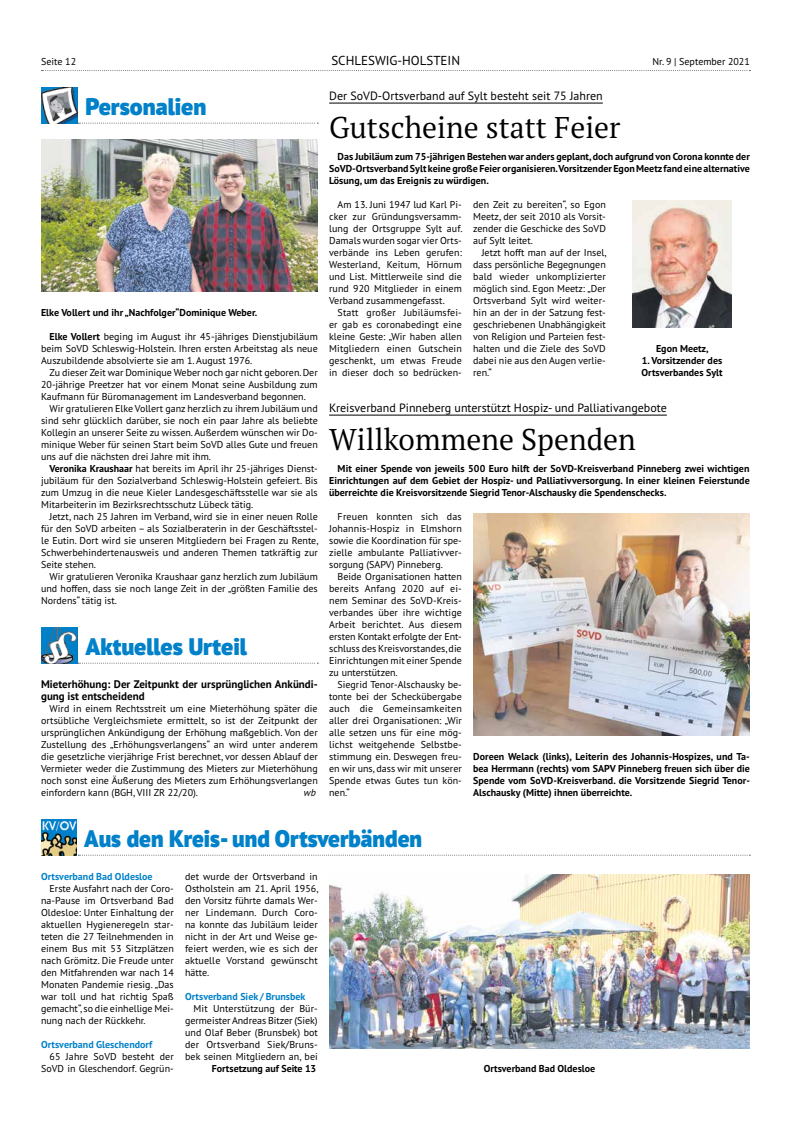
<style>
.page{position:relative;width:791px;height:1134px;background:#fff}
.page>*{position:absolute;margin:0;border:0;box-sizing:border-box;transform-origin:0 0}
.t1{font:30px "PT Serif Pro";color:#000}
.t2{font:900 24px "PT Sans Pro";color:#0081c9}
.t3{font:13px "PT Sans Pro";color:#000}
.t4{font:12px "PT Sans Pro";color:#000}
.t5{font:700 11px/12px "PT Sans Pro";color:#000}
.t6{font:10px/12px "PT Sans Pro";color:#000;text-align:justify}
.t7{font:700 10px/12px "PT Sans Pro";color:#000;text-align:justify}
.t8{font:700 10px "PT Sans Pro";color:#0081c9}
.t9{font:italic 10px "PT Sans Pro";color:#000}
.s1{font-weight:700}
</style>
<div class="page">
<img style="left:41px;top:820px;width:36px;height:36px">
<svg style="left:78px;top:855px;width:672px;height:1px"></svg>
<img style="left:329px;top:874px;width:421px;height:174px">
<img style="left:41px;top:88px;width:36px;height:36px">
<svg style="left:78px;top:123px;width:240px;height:1px"></svg>
<img style="left:41px;top:140px;width:277px;height:152px">
<hr style="left:329px;top:103px;width:274px;height:1px;background:#000">
<img style="left:473px;top:514px;width:277px;height:222px">
<img style="left:633px;top:201px;width:98px;height:127px">
<hr style="left:329px;top:415px;width:338px;height:1px;background:#000">
<img style="left:41px;top:628px;width:36px;height:36px">
<svg style="left:78px;top:663px;width:240px;height:1px"></svg>
<svg style="left:42px;top:70px;width:708px;height:1px"></svg>
<p class="t6" style="left:41px;top:55px;width:36px">Seite 12</p>
<h3 class="t3" style="left:331px;top:52px;width:130px">SCHLESWIG-HOLSTEIN</h3>
<p class="t6" style="left:652px;top:55px;width:99px">Nr. 9 | September 2021</p>
<h2 class="t2" style="left:86px;top:90px;width:122px">Personalien</h2>
<p class="t7" style="left:41px;top:306px;width:218px">Elke Vollert und ihr „Nachfolger“Dominique Weber.</p>
<p class="t6" style="left:41px;top:330px;width:278px;text-indent:8px"><span class="s1">Elke Vollert</span> beging im August ihr 45-jähriges Dienstjubiläum beim SoVD Schleswig-Holstein. Ihren ersten Arbeitstag als neue Auszubildende absolvierte sie am 1. August 1976.</p>
<p class="t6" style="left:41px;top:366px;width:278px;text-indent:8px">Zu dieser Zeit war Dominique Weber noch gar nicht geboren. Der 20-jährige Preetzer hat vor einem Monat seine Ausbildung zum Kaufmann für Büromanagement im Landesverband begonnen.</p>
<p class="t6" style="left:41px;top:402px;width:278px;text-indent:8px">Wir gratulieren Elke Vollert ganz herzlich zu ihrem Jubiläum und sind sehr glücklich darüber, sie noch ein paar Jahre als beliebte Kollegin an unserer Seite zu wissen. Außerdem wünschen wir Do&shy;minique Weber für seinen Start beim SoVD alles Gute und freuen uns auf die nächsten drei Jahre mit ihm.</p>
<p class="t6" style="left:41px;top:462px;width:278px;text-indent:8px"><span class="s1">Veronika Kraushaar</span> hat bereits im April ihr 25-jähriges Dienst&shy;jubiläum für den Sozialverband Schleswig-Holstein gefeiert. Bis zum Umzug in die neue Kieler Landesgeschäftsstelle war sie als Mitarbeiterin im Bezirksrechtsschutz Lübeck tätig.</p>
<p class="t6" style="left:41px;top:510px;width:279px;text-indent:8px">Jetzt, nach 25 Jahren im Verband, wird sie in einer neuen Rolle für den SoVD arbeiten – als Sozialberaterin in der Geschäftsstel&shy;le Eutin. Dort wird sie unseren Mitgliedern bei Fragen zu Rente, Schwerbehindertenausweis und anderen Themen tatkräftig zur Seite stehen.</p>
<p class="t6" style="left:41px;top:570px;width:278px;text-indent:8px">Wir gratulieren Veronika Kraushaar ganz herzlich zum Jubiläum und hoffen, dass sie noch lange Zeit in der „größten Familie des Nordens“ tätig ist.</p>
<h2 class="t2" style="left:86px;top:630px;width:163px">Aktuelles Urteil</h2>
<p class="t5" style="left:41px;top:678px;width:278px">Mieterhöhung: Der Zeitpunkt der ursprünglichen Ankündi&shy;gung ist entscheidend</p>
<p class="t6" style="left:41px;top:702px;width:278px;text-indent:8px">Wird in einem Rechtsstreit um eine Mieterhöhung später die ortsübliche Vergleichsmiete ermittelt, so ist der Zeitpunkt der ursprünglichen Ankündigung der Erhöhung maßgeblich. Von der Zustellung des „Erhöhungsverlangens“ an wird unter anderem die gesetzliche vierjährige Frist berechnet, vor dessen Ablauf der Vermieter weder die Zustimmung des Mieters zur Mieterhöhung noch sonst eine Äußerung des Mieters zum Erhöhungsverlangen einfordern kann (BGH, VIII ZR 22/20).</p>
<p class="t9" style="left:304px;top:786px;width:14px">wb</p>
<p class="t4" style="left:329px;top:88px;width:275px">Der SoVD-Ortsverband auf Sylt besteht seit 75 Jahren</p>
<h1 class="t1" style="left:329px;top:107px;width:293px">Gutscheine statt Feier</h1>
<p class="t7" style="left:329px;top:150px;width:422px;text-indent:8px">Das Jubiläum zum 75-jährigen Bestehen war anders geplant, doch aufgrund von Corona konnte der SoVD-Ortsverband Sylt keine große Feier organisieren. Vorsitzender Egon Meetz fand eine alternative Lösung, um das Ereignis zu würdigen.</p>
<p class="t6" style="left:329px;top:198px;width:135px;text-indent:8px">Am 13. Juni 1947 lud Karl Pi&shy;cker zur Gründungsversamm&shy;lung der Ortsgruppe Sylt auf.<br>Damals wurden sogar vier Orts&shy;verbände ins Leben gerufen:<br>Westerland, Keitum, Hörnum und List. Mittlerweile sind die rund 920 Mitglieder in einem Verband zusammengefasst.</p>
<p class="t6" style="left:329px;top:306px;width:134px;text-indent:8px">Statt großer Jubiläumsfei&shy;er gab es coronabedingt eine kleine Geste: „Wir haben allen Mitgliedern einen Gutschein geschenkt, um etwas Freude in dieser doch so bedrücken-</p>
<p class="t6" style="left:473px;top:198px;width:134px">den Zeit zu bereiten“, so Egon Meetz, der seit 2010 als Vorsit&shy;zender die Geschicke des SoVD auf Sylt leitet.</p>
<p class="t6" style="left:473px;top:246px;width:135px;text-indent:8px">Jetzt hofft man auf der Insel, dass persönliche Begegnungen bald wieder unkomplizierter möglich sind. Egon Meetz: „Der Ortsverband Sylt wird weiter&shy;hin an der in der Satzung fest&shy;geschriebenen Unabhängigkeit von Religion und Parteien fest&shy;halten und die Ziele des SoVD dabei nie aus den Augen verlie&shy;ren.“</p>
<p class="t7" style="left:656px;top:342px;width:54px">Egon Meetz,</p>
<p class="t7" style="left:641px;top:354px;width:83px">1. Vorsitzender des<br>Ortsverbandes Sylt</p>
<p class="t4" style="left:329px;top:400px;width:339px">Kreisverband Pinneberg unterstützt Hospiz- und Palliativangebote</p>
<h1 class="t1" style="left:329px;top:419px;width:308px">Willkommene Spenden</h1>
<p class="t7" style="left:329px;top:462px;width:422px;text-indent:8px">Mit einer Spende von jeweils 500 Euro hilft der SoVD-Kreisverband Pinneberg zwei wichtigen Einrichtungen auf dem Gebiet der Hospiz- und Palliativversorgung. In einer kleinen Feierstunde überreichte die Kreisvorsitzende Siegrid Tenor-Alschausky die Spendenschecks.</p>
<p class="t6" style="left:329px;top:510px;width:134px;text-indent:8px">Freuen konnten sich das Johannis-Hospiz in Elmshorn sowie die Koordination für spe&shy;zielle ambulante Palliativver&shy;sorgung (SAPV) Pinneberg.</p>
<p class="t6" style="left:329px;top:570px;width:134px;text-indent:8px">Beide Organisationen hatten bereits Anfang 2020 auf ei&shy;nem Seminar des SoVD-Kreis&shy;verbandes über ihre wichtige Arbeit berichtet. Aus diesem ersten Kontakt erfolgte der Ent&shy;schluss des Kreisvorstandes, die Einrichtungen mit einer Spende zu unterstützen.</p>
<p class="t6" style="left:329px;top:678px;width:134px;text-indent:8px">Siegrid Tenor-Alschausky be&shy;tonte bei der Scheckübergabe auch die Gemeinsamkeiten aller drei Organisationen: „Wir alle setzen uns für eine mög&shy;lichst weitgehende Selbstbe&shy;stimmung ein. Deswegen freu&shy;en wir uns, dass wir mit unserer Spende etwas Gutes tun kön&shy;nen.“</p>
<p class="t7" style="left:473px;top:750px;width:278px">Doreen Welack (links), Leiterin des Johannis-Hospizes, und Ta&shy;bea Herrmann (rechts) vom SAPV Pinneberg freuen sich über die Spende vom SoVD-Kreisverband. die Vorsitzende Siegrid Tenor-Alschausky (Mitte) ihnen überreichte.</p>
<h2 class="t2" style="left:84px;top:823px;width:339px">Aus den Kreis- und Ortsverbänden</h2>
<p class="t8" style="left:41px;top:869px;width:113px">Ortsverband Bad Oldesloe</p>
<p class="t6" style="left:41px;top:882px;width:134px;text-indent:8px">Erste Ausfahrt nach der Coro&shy;na-Pause im Ortsverband Bad Oldesloe: Unter Einhaltung der aktuellen Hygieneregeln star&shy;teten die 27 Teilnehmenden in einem Bus mit 53 Sitzplätzen nach Grömitz. Die Freude unter den Mitfahrenden war nach 14<br>Monaten Pandemie riesig. „Das war toll und hat richtig Spaß gemacht“, so die einhellige Mei&shy;nung nach der Rückkehr.</p>
<p class="t8" style="left:41px;top:1037px;width:113px">Ortsverband Gleschendorf</p>
<p class="t6" style="left:41px;top:1050px;width:134px;text-align:right">65 Jahre SoVD besteht der<br>SoVD in Gleschendorf. Gegrün-</p>
<p class="t7" style="left:484px;top:1062px;width:113px">Ortsverband Bad Oldesloe</p>
<p class="t6" style="left:185px;top:870px;width:135px">det wurde der Ortsverband in Ostholstein am 21. April 1956, den Vorsitz führte damals Wer&shy;ner Lindemann. Durch Coro&shy;na konnte das Jubiläum leider nicht in der Art und Weise ge&shy;feiert werden, wie es sich der aktuelle Vorstand gewünscht hätte.</p>
<p class="t8" style="left:185px;top:989px;width:122px">Ortsverband Siek / Brunsbek</p>
<p class="t6" style="left:185px;top:1002px;width:134px;text-indent:8px">Mit Unterstützung der Bür&shy;germeister Andreas Bitzer (Siek) und Olaf Beber (Brunsbek) bot der Ortsverband Siek/Bruns&shy;bek seinen Mitgliedern an, bei</p>
<p class="t7" style="left:212px;top:1062px;width:106px">Fortsetzung auf Seite 13</p>
</div>
